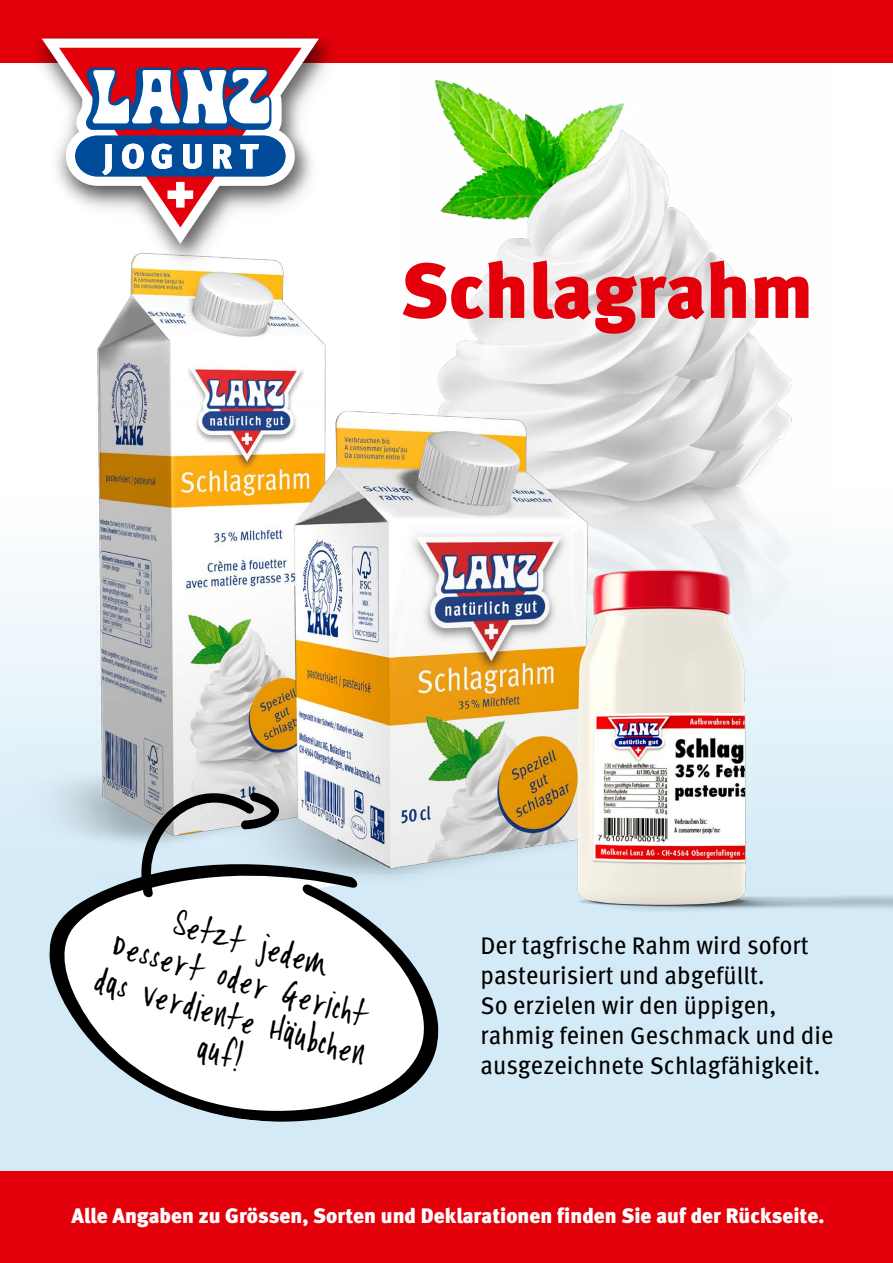
<style>
.page{position:relative;width:893px;height:1263px;background:#fff}
.page>*{position:absolute;margin:0;border:0;box-sizing:border-box;transform-origin:0 0}
.t1{font:900 78px "Meta";color:#e3000b}
.t2{font:300 29.1px/37.8px "Cinahand";color:#000;text-align:center}
.t3{font:24px/30px "Migros New Meta OT";color:#000}
.t4{font:900 21px "Meta";color:#fff}
</style>
<div class="page">
<img style="left:434px;top:79px;width:236px;height:114px">
<div style="left:0;top:415px;width:893px;height:768px;background:#d4ebf7"></div>
<img style="left:0;top:193px;width:893px;height:718px">
<div style="left:0;top:0;width:893px;height:63px;background:#e3000b"></div>
<div style="left:0;top:1171px;width:893px;height:92px;background:#e3000b"></div>
<div style="left:32px;top:31px;width:314px;height:247px;background:#000;opacity:.4"></div>
<img style="left:19px;top:31px;width:323px;height:243px">
<svg style="left:42px;top:39px;width:277px;height:205px"></svg>
<svg style="left:59px;top:48px;width:243px;height:179px"></svg>
<svg style="left:36px;top:840px;width:417px;height:282px;fill:#fff"></svg>
<svg style="left:122px;top:776px;width:164px;height:132px"></svg>
<h1 class="t1" style="left:401px;top:244px;width:414px">Schlagrahm</h1>
<p class="t2" style="left:121px;top:888px;width:281px;rotate:16deg">Setzt jedem<br>Dessert oder Gericht das verdiente Häubchen auf!</p>
<p class="t3" style="left:480px;top:931px;width:355px">Der tagfrische Rahm wird sofort pasteurisiert und abgefüllt.<br>So erzielen wir den üppigen, rahmig feinen Geschmack und die ausgezeichnete Schlagfähigkeit.</p>
<p class="t4" style="left:71px;top:1203px;width:754px">Alle Angaben zu Grössen, Sorten und Deklarationen finden Sie auf der Rückseite.</p>
</div>
